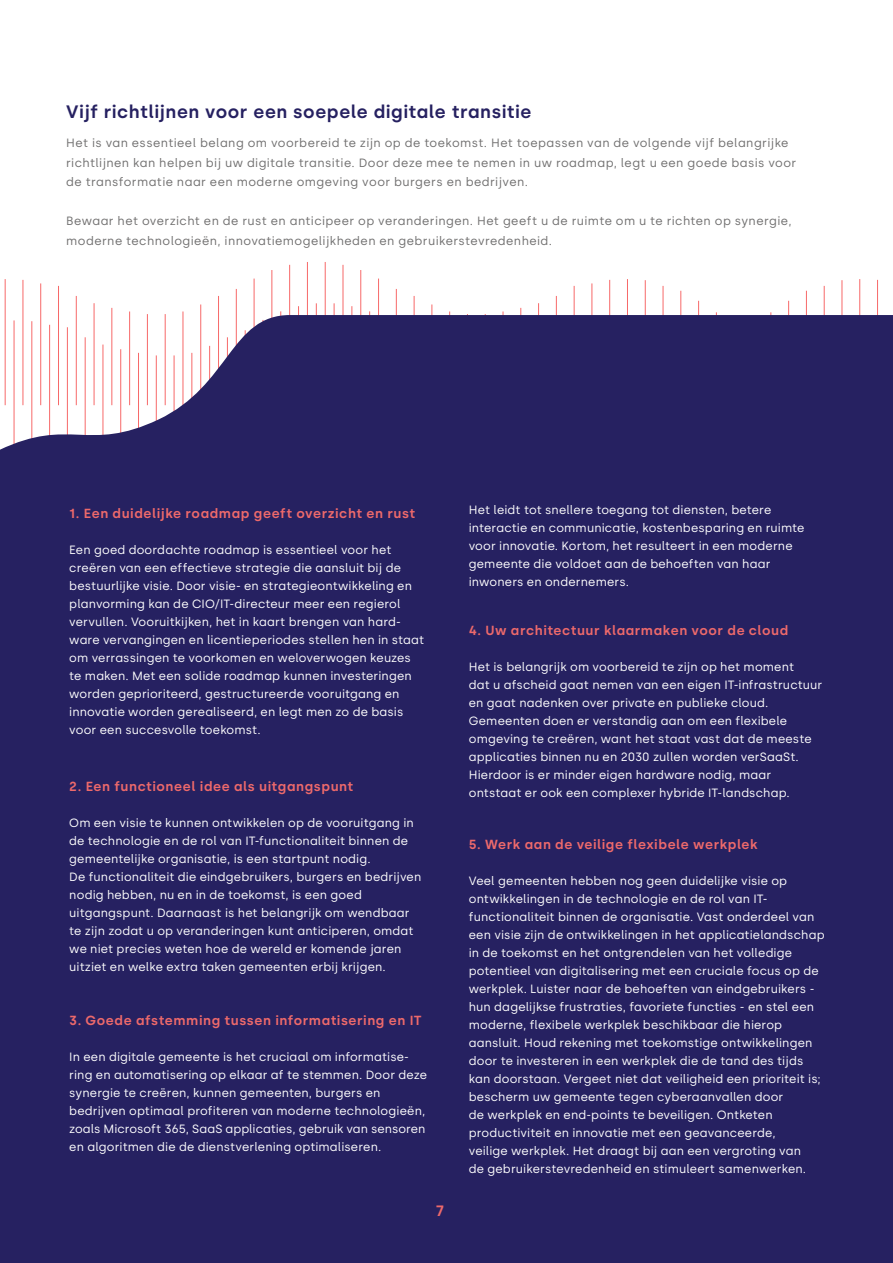
<style>
.page{position:relative;width:893px;height:1263px;background:#fff}
.page>*{position:absolute;margin:0;border:0;box-sizing:border-box;transform-origin:0 0}
.t1{font:600 18px "Silka";letter-spacing:.03em;color:#262161}
.t2{font:600 15px "Silka";color:#ed696b}
.t3{font:600 13.2px "Silka";letter-spacing:.045em;color:#ed696b}
.t4{font:12px/18px "Silka";letter-spacing:.01em;color:#fff}
.t5{font:12px/19.5px "Silka";letter-spacing:.035em;color:#706f6f}
</style>
<div class="page">
<hr style="left:23px;top:280px;width:1px;height:125px;background:#f76969">
<hr style="left:58px;top:286px;width:1px;height:119px;background:#f76969">
<hr style="left:5px;top:279px;width:1px;height:126px;background:#f76969">
<hr style="left:40px;top:283px;width:1px;height:122px;background:#f76969">
<hr style="left:94px;top:303px;width:1px;height:102px;background:#f76969">
<hr style="left:129px;top:311px;width:1px;height:94px;background:#f76969">
<hr style="left:76px;top:296px;width:1px;height:109px;background:#f76969">
<hr style="left:111px;top:308px;width:1px;height:97px;background:#f76969">
<hr style="left:147px;top:314px;width:1px;height:91px;background:#f76969">
<hr style="left:165px;top:314px;width:1px;height:91px;background:#f76969">
<hr style="left:183px;top:311px;width:1px;height:94px;background:#f76969">
<hr style="left:200px;top:304px;width:1px;height:101px;background:#f76969">
<hr style="left:236px;top:289px;width:1px;height:116px;background:#f76969">
<hr style="left:271px;top:270px;width:1px;height:135px;background:#f76969">
<hr style="left:218px;top:296px;width:1px;height:109px;background:#f76969">
<hr style="left:254px;top:279px;width:1px;height:126px;background:#f76969">
<hr style="left:307px;top:262px;width:1px;height:143px;background:#f76969">
<hr style="left:289px;top:265px;width:1px;height:140px;background:#f76969">
<hr style="left:716px;top:312px;width:1px;height:93px;background:#f76969">
<hr style="left:680px;top:291px;width:1px;height:114px;background:#f76969">
<hr style="left:645px;top:280px;width:1px;height:125px;background:#f76969">
<hr style="left:698px;top:301px;width:1px;height:104px;background:#f76969">
<hr style="left:663px;top:286px;width:1px;height:119px;background:#f76969">
<hr style="left:609px;top:280px;width:1px;height:125px;background:#f76969">
<hr style="left:574px;top:286px;width:1px;height:119px;background:#f76969">
<hr style="left:627px;top:279px;width:1px;height:126px;background:#f76969">
<hr style="left:591px;top:283px;width:1px;height:122px;background:#f76969">
<hr style="left:538px;top:303px;width:1px;height:102px;background:#f76969">
<hr style="left:503px;top:311px;width:1px;height:94px;background:#f76969">
<hr style="left:556px;top:296px;width:1px;height:109px;background:#f76969">
<hr style="left:520px;top:308px;width:1px;height:97px;background:#f76969">
<hr style="left:485px;top:314px;width:1px;height:91px;background:#f76969">
<hr style="left:467px;top:314px;width:1px;height:91px;background:#f76969">
<hr style="left:449px;top:311px;width:1px;height:94px;background:#f76969">
<hr style="left:431px;top:304px;width:1px;height:101px;background:#f76969">
<hr style="left:396px;top:289px;width:1px;height:116px;background:#f76969">
<hr style="left:360px;top:270px;width:1px;height:135px;background:#f76969">
<hr style="left:414px;top:296px;width:1px;height:109px;background:#f76969">
<hr style="left:378px;top:279px;width:1px;height:126px;background:#f76969">
<hr style="left:325px;top:262px;width:1px;height:143px;background:#f76969">
<hr style="left:343px;top:265px;width:1px;height:140px;background:#f76969">
<hr style="left:280px;top:311px;width:1px;height:135px;background:#f76969">
<hr style="left:316px;top:303px;width:1px;height:143px;background:#f76969">
<hr style="left:298px;top:306px;width:1px;height:140px;background:#f76969">
<hr style="left:770px;top:312px;width:1px;height:93px;background:#f76969">
<hr style="left:806px;top:291px;width:1px;height:114px;background:#f76969">
<hr style="left:842px;top:280px;width:1px;height:125px;background:#f76969">
<hr style="left:788px;top:301px;width:1px;height:104px;background:#f76969">
<hr style="left:824px;top:286px;width:1px;height:119px;background:#f76969">
<hr style="left:877px;top:280px;width:1px;height:125px;background:#f76969">
<hr style="left:859px;top:279px;width:1px;height:126px;background:#f76969">
<hr style="left:369px;top:311px;width:1px;height:135px;background:#f76969">
<hr style="left:334px;top:303px;width:1px;height:143px;background:#f76969">
<hr style="left:351px;top:306px;width:1px;height:140px;background:#f76969">
<div style="left:0;top:315px;width:893px;height:948px;background:#262161"></div>
<h1 class="t1" style="left:66px;top:101px;width:467px">Vijf richtlijnen voor een soepele digitale transitie</h1>
<p class="t5" style="left:66px;top:133px;width:732px">Het is van essentieel belang om voorbereid te zijn op de toekomst. Het toepassen van de volgende vijf belangrijke richtlijnen kan helpen bij uw digitale transitie. Door deze mee te nemen in uw roadmap, legt u een goede basis voor de transformatie naar een moderne omgeving voor burgers en bedrijven.</p>
<p class="t5" style="left:66px;top:211px;width:727px">Bewaar het overzicht en de rust en anticipeer op veranderingen. Het geeft u de ruimte om u te richten op synergie, moderne technologieën, innovatiemogelijkheden en gebruikerstevredenheid.</p>
<p class="t3" style="left:69px;top:505px;width:347px">1. Een duidelijke roadmap geeft overzicht en rust</p>
<p class="t4" style="left:69px;top:540px;width:356px">Een goed doordachte roadmap is essentieel voor het creëren van een effectieve strategie die aansluit bij de bestuurlijke visie. Door visie- en strategieontwikkeling en planvorming kan de CIO/IT-directeur meer een regierol vervullen. Vooruitkijken, het in kaart brengen van hard&shy;ware vervangingen en licentieperiodes stellen hen in staat om verrassingen te voorkomen en weloverwogen keuzes te maken. Met een solide roadmap kunnen investeringen worden geprioriteerd, gestructureerde vooruitgang en innovatie worden gerealiseerd, en legt men zo de basis voor een succesvolle toekomst.</p>
<p class="t3" style="left:69px;top:778px;width:286px">2. Een functioneel idee als uitgangspunt</p>
<p class="t4" style="left:69px;top:813px;width:354px">Om een visie te kunnen ontwikkelen op de vooruitgang in de technologie en de rol van IT-functionaliteit binnen de gemeentelijke organisatie, is een startpunt nodig.<br>De functionaliteit die eindgebruikers, burgers en bedrijven nodig hebben, nu en in de toekomst, is een goed uitgangspunt. Daarnaast is het belangrijk om wendbaar te zijn zodat u op veranderingen kunt anticiperen, omdat we niet precies weten hoe de wereld er komende jaren uitziet en welke extra taken gemeenten erbij krijgen.</p>
<p class="t3" style="left:69px;top:1012px;width:354px">3. Goede afstemming tussen informatisering en IT</p>
<p class="t4" style="left:69px;top:1047px;width:359px">In een digitale gemeente is het cruciaal om informatise&shy;ring en automatisering op elkaar af te stemmen. Door deze synergie te creëren, kunnen gemeenten, burgers en bedrijven optimaal profiteren van moderne technologieën, zoals Microsoft 365, SaaS applicaties, gebruik van sensoren en algoritmen die de dienstverlening optimaliseren.</p>
<p class="t2" style="left:436px;top:1202px;width:10px">7</p>
<p class="t4" style="left:469px;top:501px;width:337px">Het leidt tot snellere toegang tot diensten, betere interactie en communicatie, kostenbesparing en ruimte voor innovatie. Kortom, het resulteert in een moderne gemeente die voldoet aan de behoeften van haar inwoners en ondernemers.</p>
<p class="t3" style="left:469px;top:622px;width:321px">4. Uw architectuur klaarmaken voor de cloud</p>
<p class="t4" style="left:469px;top:657px;width:355px">Het is belangrijk om voorbereid te zijn op het moment<br>dat u afscheid gaat nemen van een eigen IT-infrastructuur en gaat nadenken over private en publieke cloud.<br>Gemeenten doen er verstandig aan om een flexibele omgeving te creëren, want het staat vast dat de meeste applicaties binnen nu en 2030 zullen worden verSaaSt.<br>Hierdoor is er minder eigen hardware nodig, maar ontstaat er ook een complexer hybride IT-landschap.</p>
<p class="t3" style="left:469px;top:837px;width:291px">5. Werk aan de veilige flexibele werkplek</p>
<p class="t4" style="left:469px;top:872px;width:357px">Veel gemeenten hebben nog geen duidelijke visie op ontwikkelingen in de technologie en de rol van IT&shy;functionaliteit binnen de organisatie. Vast onderdeel van een visie zijn de ontwikkelingen in het applicatielandschap in de toekomst en het ontgrendelen van het volledige potentieel van digitalisering met een cruciale focus op de werkplek. Luister naar de behoeften van eindgebruikers - hun dagelijkse frustraties, favoriete functies - en stel een moderne, flexibele werkplek beschikbaar die hierop aansluit. Houd rekening met toekomstige ontwikkelingen door te investeren in een werkplek die de tand des tijds kan doorstaan. Vergeet niet dat veiligheid een prioriteit is; bescherm uw gemeente tegen cyberaanvallen door<br>de werkplek en end-points te beveiligen. Ontketen productiviteit en innovatie met een geavanceerde,<br>veilige werkplek. Het draagt bij aan een vergroting van<br>de gebruikerstevredenheid en stimuleert samenwerken.</p>
</div>
